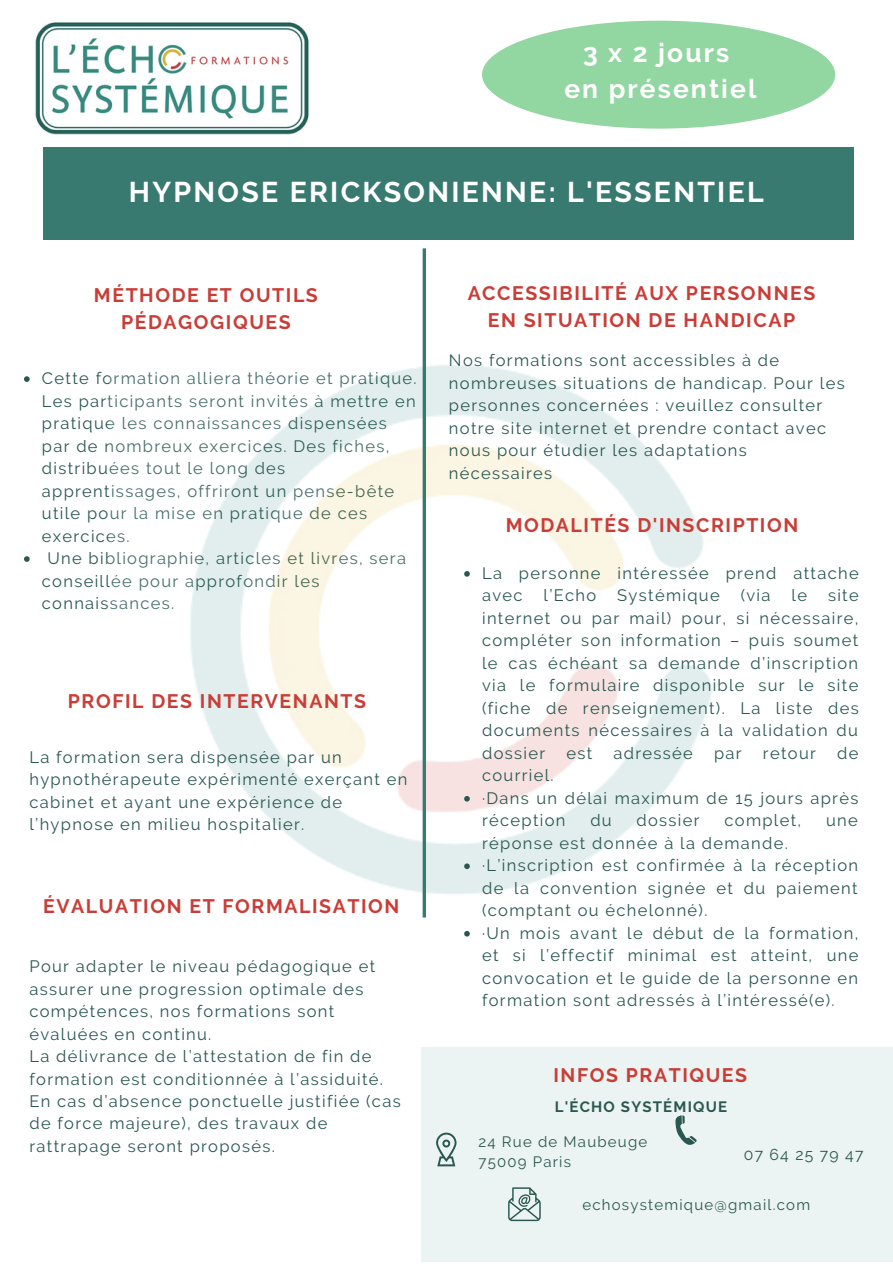
<style>
.page{position:relative;width:893px;height:1264px;background:#fff}
.page>*{position:absolute;margin:0;border:0;box-sizing:border-box;transform-origin:0 0}
.t1{font:700 28.5px "Raleway";letter-spacing:.08em;color:#fff}
.t2{font:700 26.4px/36px "Raleway";letter-spacing:.08em;color:#fff;text-align:center}
.t3{font:700 19.5px/27px "Raleway";letter-spacing:.08em;color:#ca3d37;text-align:center}
.t4{font:16.5px/22.5px "Raleway";letter-spacing:.08em;color:#2a5750}
.t5{font:15.75px "Raleway";letter-spacing:.08em;color:#2a5750}
.t6{font:15px/20.2px "Raleway";letter-spacing:.08em;color:#2a5750}
.t7{font:700 15px "Raleway";letter-spacing:.08em;color:#2a5750}
</style>
<div class="page">
<svg style="left:24px;top:376px;width:6px;height:6px"></svg>
<svg style="left:24px;top:556px;width:6px;height:6px"></svg>
<img style="left:190px;top:365px;width:522px;height:553px">
<div style="left:421px;top:1047px;width:471px;height:214px;background:#ecf4f3"></div>
<img style="left:35px;top:22px;width:280px;height:126px">
<div style="left:482px;top:21px;width:353px;height:108px;background:#92d6a1;border-radius:50%"></div>
<div style="left:43px;top:148px;width:811px;height:92px;background:#387970"></div>
<svg style="left:422px;top:248px;width:4px;height:669px;background:#568d85"></svg>
<svg style="left:436px;top:1132px;width:20px;height:34px"></svg>
<svg style="left:675px;top:1115px;width:21px;height:30px"></svg>
<svg style="left:508px;top:1187px;width:32px;height:34px"></svg>
<svg style="left:464px;top:571px;width:6px;height:5px"></svg>
<svg style="left:464px;top:796px;width:6px;height:5px"></svg>
<svg style="left:464px;top:863px;width:6px;height:6px"></svg>
<svg style="left:464px;top:931px;width:6px;height:5px"></svg>
<h2 class="t2" style="left:564px;top:35px;width:193px">3 x 2 jours<br>en présentiel</h2>
<h1 class="t1" style="left:129px;top:175px;width:636px">HYPNOSE ERICKSONIENNE: L'ESSENTIEL</h1>
<p class="t3" style="left:94px;top:281px;width:225px">MÉTHODE ET OUTILS<br>PÉDAGOGIQUES</p>
<p class="t4" style="left:42px;top:367px;width:376px">Cette formation alliera théorie et pratique.</p>
<p class="t4" style="left:42px;top:389px;width:375px">Les participants seront invités à mettre en</p>
<p class="t4" style="left:42px;top:412px;width:346px">pratique les connaissances dispensées</p>
<p class="t4" style="left:42px;top:434px;width:349px">par de nombreux exercices. Des fiches,</p>
<p class="t4" style="left:42px;top:457px;width:245px">distribuées tout le long des</p>
<p class="t4" style="left:42px;top:479px;width:354px">apprentissages, offriront un pense-bête</p>
<p class="t4" style="left:42px;top:502px;width:326px">utile pour la mise en pratique de ces</p>
<p class="t4" style="left:42px;top:524px;width:89px">exercices.</p>
<p class="t4" style="left:47px;top:547px;width:360px">Une bibliographie, articles et livres, sera</p>
<p class="t4" style="left:42px;top:569px;width:279px">conseillée pour approfondir les</p>
<p class="t4" style="left:42px;top:592px;width:134px">connaissances.</p>
<p class="t3" style="left:68px;top:687px;width:300px">PROFIL DES INTERVENANTS</p>
<p class="t4" style="left:29px;top:745px;width:379px">La formation sera dispensée par un hypnothérapeute expérimenté exerçant en cabinet et ayant une expérience de l’hypnose en milieu hospitalier.</p>
<p class="t3" style="left:43px;top:892px;width:357px">ÉVALUATION ET FORMALISATION</p>
<p class="t4" style="left:29px;top:954px;width:372px">Pour adapter le niveau pédagogique et assurer une progression optimale des compétences, nos formations sont évaluées en continu.<br>La délivrance de l’attestation de fin de formation est conditionnée à l’assiduité.<br>En cas d’absence ponctuelle justifiée (cas de force majeure), des travaux de rattrapage seront proposés.</p>
<p class="t3" style="left:467px;top:279px;width:349px">ACCESSIBILITÉ AUX PERSONNES<br>EN SITUATION DE HANDICAP</p>
<p class="t4" style="left:449px;top:349px;width:397px">Nos formations sont accessibles à de nombreuses situations de handicap. Pour les personnes concernées : veuillez consulter notre site internet et prendre contact avec nous pour étudier les adaptations nécessaires</p>
<p class="t3" style="left:505px;top:511px;width:294px">MODALITÉS D'INSCRIPTION</p>
<p class="t4" style="left:482px;top:562px;width:378px">La personne intéressée prend attache avec</p>
<p class="t4" style="left:543px;top:584px;width:54px">l’Echo</p>
<p class="t4" style="left:617px;top:584px;width:104px">Systémique</p>
<p class="t4" style="left:740px;top:584px;width:31px">(via</p>
<p class="t4" style="left:791px;top:584px;width:17px">le</p>
<p class="t4" style="left:482px;top:584px;width:378px;text-align:justify;text-indent:346px">site internet ou par mail) pour, si nécessaire, compléter son information – puis soumet le cas échéant sa demande d’inscription via le formulaire disponible sur le site (fiche de renseignement). La liste des documents nécessaires à la validation du dossier</p>
<p class="t4" style="left:566px;top:741px;width:27px">est</p>
<p class="t4" style="left:613px;top:741px;width:81px">adressée</p>
<p class="t4" style="left:714px;top:741px;width:29px">par</p>
<p class="t4" style="left:762px;top:741px;width:54px">retour</p>
<p class="t4" style="left:837px;top:741px;width:23px">de</p>
<p class="t4" style="left:482px;top:764px;width:378px">courriel.<br>·Dans un délai maximum de 15 jours après réception</p>
<p class="t4" style="left:590px;top:809px;width:23px">du</p>
<p class="t4" style="left:636px;top:809px;width:65px">dossier</p>
<p class="t4" style="left:724px;top:809px;width:78px">complet,</p>
<p class="t4" style="left:826px;top:809px;width:33px">une</p>
<p class="t4" style="left:482px;top:831px;width:378px">réponse est donnée à la demande. ·L’inscription est confirmée à la réception de la convention signée et du paiement (comptant ou échelonné).<br>·Un mois avant le début de la formation, et si l’effectif minimal est atteint, une convocation et le guide de la personne en formation sont adressés à l’intéressé(e).</p>
<p class="t3" style="left:553px;top:1061px;width:195px">INFOS PRATIQUES</p>
<p class="t7" style="left:555px;top:1098px;width:174px">L'ÉCHO SYSTÉMIQUE</p>
<p class="t6" style="left:478px;top:1131px;width:170px">24 Rue de Maubeuge<br>75009 Paris</p>
<p class="t5" style="left:743px;top:1145px;width:121px">07 64 25 79 47</p>
<p class="t6" style="left:582px;top:1194px;width:229px">echosystemique@gmail.com</p>
</div>
